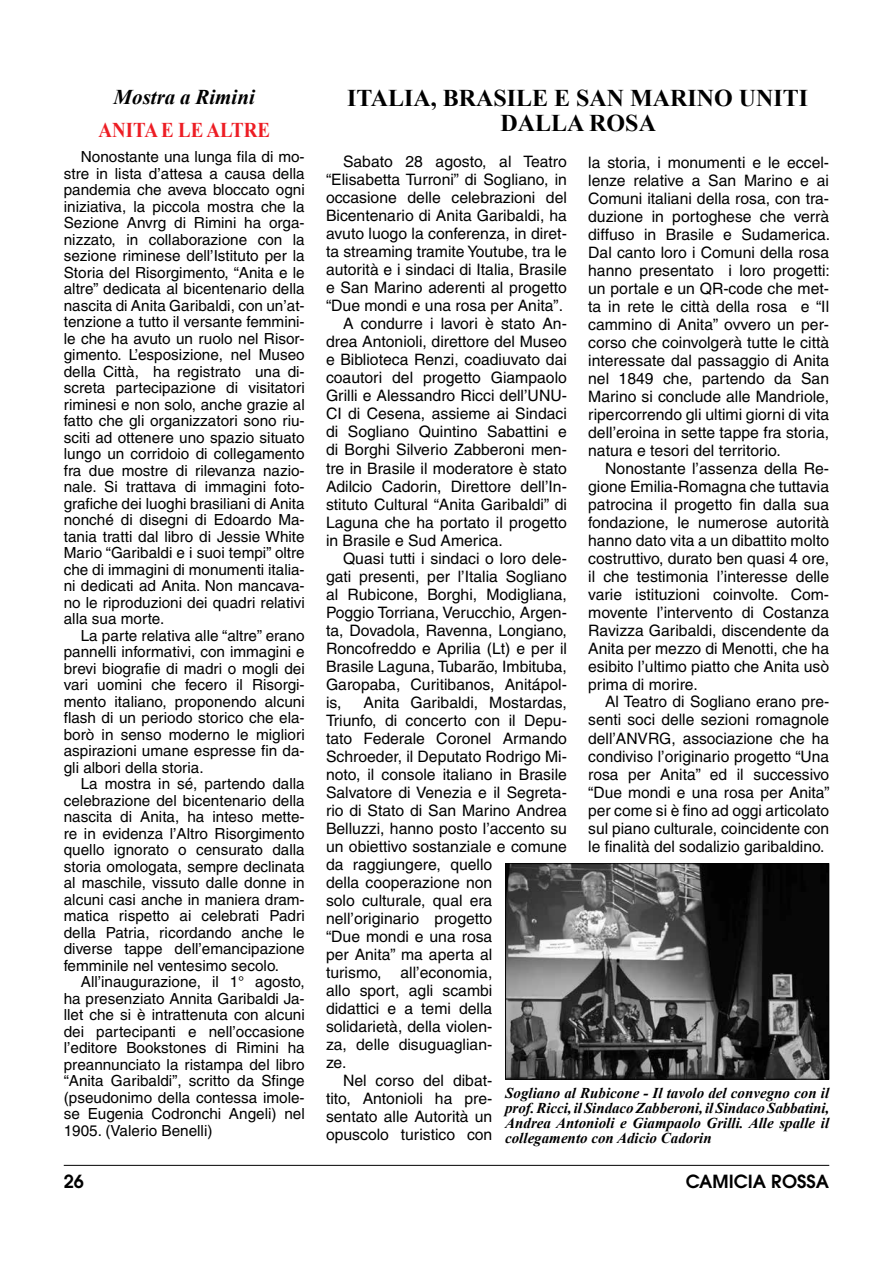
<style>
.page{position:relative;width:893px;height:1263px;background:#fff}
.page>*{position:absolute;margin:0;border:0;box-sizing:border-box;transform-origin:0 0}
.t1{font:700 24px/25.5px "Times New Roman";color:#000;text-align:center}
.t2{font:italic 700 21px "Times New Roman";color:#000}
.t3{font:700 21px "Times New Roman";color:#ed1d24;scale:.9 1}
.t4{font:600 18px "Avant Garde";color:#000}
.t5{font:15.75px/18px "Helvetica";color:#000;text-align:justify}
.t6{font:15.3px/16.5px "Helvetica";color:#000;text-align:justify}
.t7{font:italic 700 15px/15px "Times New Roman";color:#000;text-align:justify}
</style>
<div class="page">
<hr style="left:64px;top:1165px;width:765px;height:1px;background:#000">
<img style="left:507px;top:865px;width:320px;height:212px">
<div style="left:505px;top:863px;width:324px;height:216px;border:1px solid #000"></div>
<h2 class="t2" style="left:114px;top:82px;width:143px">Mostra a Rimini</h2>
<h2 class="t3" style="left:99px;top:116px;width:192px">ANITA E LE ALTRE</h2>
<p class="t6" style="left:64px;top:149px;width:242px;text-indent:17px">Nonostante una lunga fila di mo&shy;stre in lista d’attesa a causa della pandemia che aveva bloccato ogni iniziativa, la piccola mostra che la Sezione Anvrg di Rimini ha orga&shy;nizzato, in collaborazione con la sezione riminese dell’Istituto per la Storia del Risorgimento, “Anita e le altre” dedicata al bicentenario della nascita di Anita Garibaldi, con un’at&shy;tenzione a tutto il versante femmini&shy;le che ha avuto un ruolo nel Risor&shy;gimento. L’esposizione, nel Museo della Città, ha registrato una di&shy;screta partecipazione di visitatori riminesi e non solo, anche grazie al fatto che gli organizzatori sono riu&shy;sciti ad ottenere uno spazio situato lungo un corridoio di collegamento fra due mostre di rilevanza nazio&shy;nale. Si trattava di immagini foto&shy;grafiche dei luoghi brasiliani di Anita nonché di disegni di Edoardo Ma&shy;tania tratti dal libro di Jessie White Mario “Garibaldi e i suoi tempi” oltre che di immagini di monumenti italia&shy;ni dedicati ad Anita. Non mancava&shy;no le riproduzioni dei quadri relativi alla sua morte.</p>
<p class="t6" style="left:64px;top:627px;width:242px;text-indent:17px">La parte relativa alle “altre” erano pannelli informativi, con immagini e brevi biografie di madri o mogli dei vari uomini che fecero il Risorgi&shy;mento italiano, proponendo alcuni flash di un periodo storico che ela&shy;borò in senso moderno le migliori aspirazioni umane espresse fin da&shy;gli albori della storia.</p>
<p class="t6" style="left:64px;top:776px;width:242px;text-indent:17px">La mostra in sé, partendo dalla celebrazione del bicentenario della nascita di Anita, ha inteso mette&shy;re in evidenza l’Altro Risorgimento quello ignorato o censurato dalla storia omologata, sempre declinata al maschile, vissuto dalle donne in alcuni casi anche in maniera dram&shy;matica rispetto ai celebrati Padri della Patria, ricordando anche le diverse tappe dell’emancipazione femminile nel ventesimo secolo.</p>
<p class="t6" style="left:64px;top:974px;width:242px;text-indent:17px">All’inaugurazione, il 1° agosto, ha presenziato Annita Garibaldi Ja&shy;llet che si è intrattenuta con alcuni dei partecipanti e nell’occasione l’editore Bookstones di Rimini ha preannunciato la ristampa del libro “Anita Garibaldi”, scritto da Sfinge (pseudonimo della contessa imole&shy;se Eugenia Codronchi Angeli) nel 1905. (Valerio Benelli)</p>
<h1 class="t1" style="left:347px;top:84px;width:462px">ITALIA, BRASILE E SAN MARINO UNITI<br>DALLA ROSA</h1>
<p class="t5" style="left:343px;top:153px;width:225px">Sabato 28 agosto, al Teatro</p>
<p class="t5" style="left:326px;top:171px;width:242px">“Elisabetta Turroni” di Sogliano, in</p>
<p class="t5" style="left:326px;top:189px;width:242px">occasione delle celebrazioni del</p>
<p class="t5" style="left:326px;top:207px;width:242px">Bicentenario di Anita Garibaldi, ha</p>
<p class="t5" style="left:326px;top:225px;width:242px">avuto luogo la conferenza, in diret-</p>
<p class="t5" style="left:326px;top:243px;width:242px">ta streaming tramite Youtube, tra le</p>
<p class="t5" style="left:326px;top:261px;width:242px">autorità e i sindaci di Italia, Brasile</p>
<p class="t5" style="left:326px;top:279px;width:242px">e San Marino aderenti al progetto</p>
<p class="t5" style="left:326px;top:297px;width:239px">“Due mondi e una rosa per Anita”.</p>
<p class="t5" style="left:343px;top:315px;width:225px">A condurre i lavori è stato An-</p>
<p class="t5" style="left:326px;top:333px;width:242px">drea Antonioli, direttore del Museo</p>
<p class="t5" style="left:326px;top:351px;width:242px">e Biblioteca Renzi, coadiuvato dai</p>
<p class="t5" style="left:326px;top:369px;width:242px">coautori del progetto Giampaolo</p>
<p class="t5" style="left:326px;top:387px;width:242px">Grilli e Alessandro Ricci dell’UNU-</p>
<p class="t5" style="left:326px;top:405px;width:242px">CI di Cesena, assieme ai Sindaci</p>
<p class="t5" style="left:326px;top:423px;width:242px">di Sogliano Quintino Sabattini e</p>
<p class="t5" style="left:326px;top:441px;width:242px">di Borghi Silverio Zabberoni men-</p>
<p class="t5" style="left:326px;top:459px;width:242px">tre in Brasile il moderatore è stato</p>
<p class="t5" style="left:326px;top:477px;width:242px">Adilcio Cadorin, Direttore dell’In-</p>
<p class="t5" style="left:326px;top:495px;width:242px">stituto Cultural “Anita Garibaldi” di</p>
<p class="t5" style="left:326px;top:513px;width:242px">Laguna che ha portato il progetto</p>
<p class="t5" style="left:326px;top:531px;width:178px">in Brasile e Sud America.</p>
<p class="t5" style="left:343px;top:549px;width:225px">Quasi tutti i sindaci o loro dele-</p>
<p class="t5" style="left:326px;top:567px;width:242px">gati presenti, per l’Italia Sogliano</p>
<p class="t5" style="left:326px;top:585px;width:242px">al Rubicone, Borghi, Modigliana,</p>
<p class="t5" style="left:326px;top:603px;width:242px">Poggio Torriana, Verucchio, Argen-</p>
<p class="t5" style="left:326px;top:621px;width:242px">ta, Dovadola, Ravenna, Longiano,</p>
<p class="t5" style="left:326px;top:639px;width:242px">Roncofreddo e Aprilia (Lt) e per il</p>
<p class="t5" style="left:326px;top:657px;width:242px">Brasile Laguna, Tubarão, Imbituba,</p>
<p class="t5" style="left:326px;top:675px;width:242px">Garopaba, Curitibanos, Anitápol-</p>
<p class="t5" style="left:326px;top:693px;width:17px">is,</p>
<p class="t5" style="left:364px;top:693px;width:205px">Anita Garibaldi, Mostardas,</p>
<p class="t5" style="left:326px;top:711px;width:242px">Triunfo, di concerto con il Depu-</p>
<p class="t5" style="left:326px;top:729px;width:242px">tato Federale Coronel Armando</p>
<p class="t5" style="left:326px;top:747px;width:242px">Schroeder, il Deputato Rodrigo Mi-</p>
<p class="t5" style="left:326px;top:765px;width:242px">noto, il console italiano in Brasile</p>
<p class="t5" style="left:326px;top:783px;width:242px">Salvatore di Venezia e il Segreta-</p>
<p class="t5" style="left:326px;top:801px;width:242px">rio di Stato di San Marino Andrea</p>
<p class="t5" style="left:326px;top:819px;width:242px">Belluzzi, hanno posto l’accento su</p>
<p class="t5" style="left:326px;top:837px;width:242px">un obiettivo sostanziale e comune</p>
<p class="t5" style="left:326px;top:855px;width:168px">da raggiungere, quello</p>
<p class="t5" style="left:326px;top:873px;width:168px">della cooperazione non</p>
<p class="t5" style="left:326px;top:891px;width:168px">solo culturale, qual era</p>
<p class="t5" style="left:326px;top:909px;width:168px">nell’originario progetto</p>
<p class="t5" style="left:326px;top:927px;width:168px">“Due mondi e una rosa</p>
<p class="t5" style="left:326px;top:945px;width:168px">per Anita” ma aperta al</p>
<p class="t5" style="left:326px;top:963px;width:168px">turismo, all’economia,</p>
<p class="t5" style="left:326px;top:981px;width:168px">allo sport, agli scambi</p>
<p class="t5" style="left:326px;top:999px;width:168px">didattici e a temi della</p>
<p class="t5" style="left:326px;top:1017px;width:168px">solidarietà, della violen-</p>
<p class="t5" style="left:326px;top:1035px;width:168px">za, delle disuguaglian-</p>
<p class="t5" style="left:326px;top:1053px;width:22px">ze.</p>
<p class="t5" style="left:343px;top:1071px;width:151px">Nel corso del dibat-</p>
<p class="t5" style="left:326px;top:1089px;width:168px">tito, Antonioli ha pre-</p>
<p class="t5" style="left:326px;top:1107px;width:168px">sentato alle Autorità un</p>
<p class="t5" style="left:326px;top:1125px;width:168px">opuscolo turistico con</p>
<p class="t5" style="left:588px;top:153px;width:243px">la storia, i monumenti e le eccel&shy;lenze relative a San Marino e ai Comuni italiani della rosa, con tra&shy;duzione in portoghese che verrà diffuso in Brasile e Sudamerica.<br>Dal canto loro i Comuni della rosa hanno presentato i loro progetti: un portale e un QR-code che met&shy;ta in rete le città della rosa e “Il cammino di Anita” ovvero un per&shy;corso che coinvolgerà tutte le città interessate dal passaggio di Anita nel 1849 che, partendo da San Marino si conclude alle Mandriole, ripercorrendo gli ultimi giorni di vita dell’eroina in sette tappe fra storia, natura e tesori del territorio.</p>
<p class="t5" style="left:588px;top:459px;width:242px;text-indent:17px">Nonostante l’assenza della Re&shy;gione Emilia-Romagna che tuttavia patrocina il progetto fin dalla sua fondazione, le numerose autorità hanno dato vita a un dibattito molto costruttivo, durato ben quasi 4 ore, il che testimonia l’interesse delle varie istituzioni coinvolte. Com&shy;movente l’intervento di Costanza Ravizza Garibaldi, discendente da Anita per mezzo di Menotti, che ha esibito l’ultimo piatto che Anita usò prima di morire.</p>
<p class="t5" style="left:588px;top:693px;width:243px;text-indent:17px">Al Teatro di Sogliano erano pre&shy;senti soci delle sezioni romagnole dell’ANVRG, associazione che ha condiviso l’originario progetto “Una rosa per Anita” ed il successivo “Due mondi e una rosa per Anita” per come si è fino ad oggi articolato sul piano culturale, coincidente con le finalità del sodalizio garibaldino.</p>
<p class="t7" style="left:505px;top:1085px;width:326px">Sogliano al Rubicone - Il tavolo del convegno con il prof. Ricci, il Sindaco Zabberoni, il Sindaco Sabbatini, Andrea Antonioli e Giampaolo Grilli. Alle spalle il collegamento con Adicio Cadorin</p>
<p class="t4" style="left:64px;top:1169px;width:22px">26</p>
<p class="t4" style="left:686px;top:1169px;width:145px">CAMICIA ROSSA</p>
</div>
